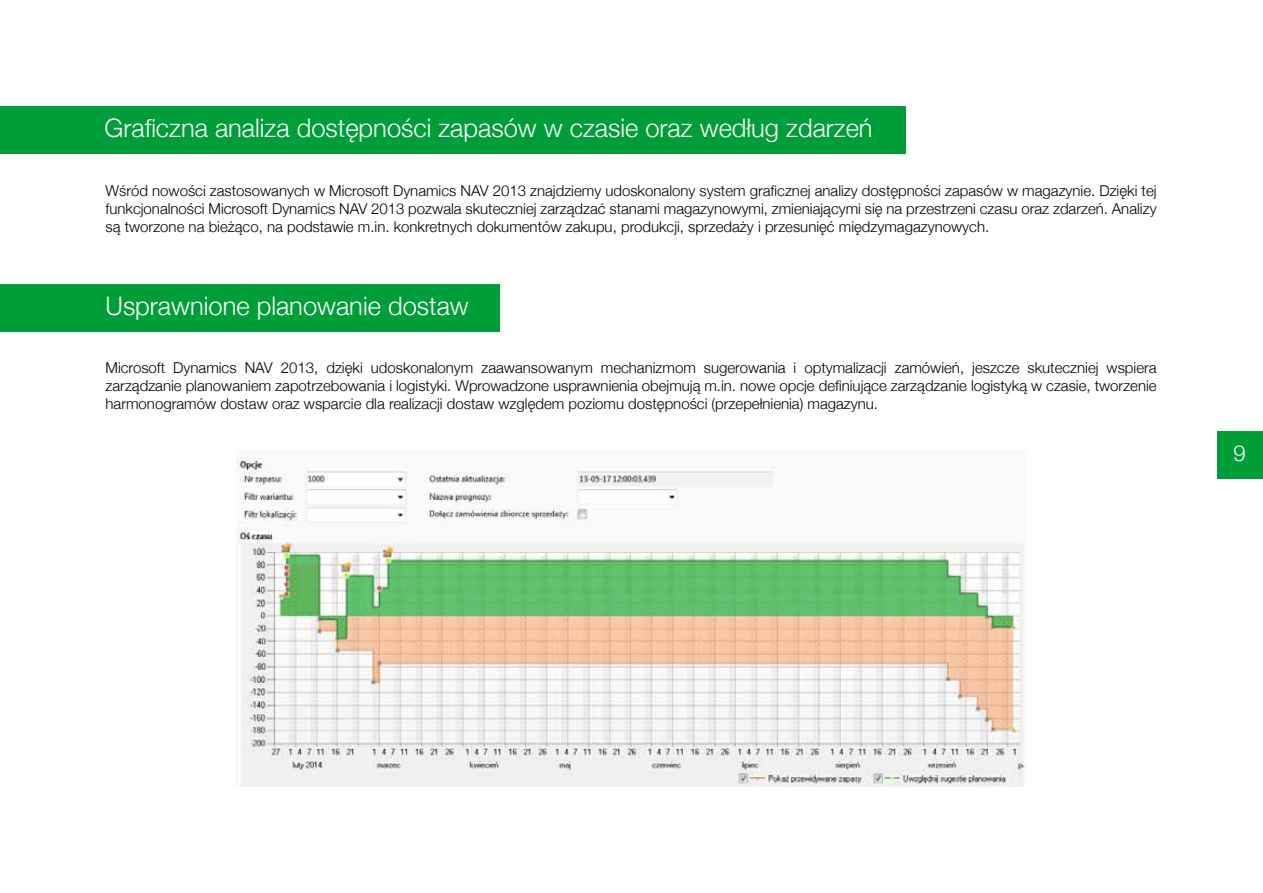
<style>
.page{position:relative;width:1263px;height:893px;background:#fff}
.page>*{position:absolute;margin:0;border:0;box-sizing:border-box;transform-origin:0 0}
.t1{font:300 25.5px "Helvetica Neue";color:#fff}
.t2{font:300 22.05px "Helvetica Neue";color:#fff}
.t3{font:300 15px/18px "Helvetica Neue";color:#000;text-align:justify}
</style>
<div class="page">
<div style="left:1218px;top:431px;width:45px;height:47px;background:#009e39"></div>
<div style="left:0;top:106px;width:906px;height:48px;background:#009e39"></div>
<div style="left:0;top:284px;width:500px;height:47px;background:#009e39"></div>
<img style="left:236px;top:456px;width:791px;height:330px">
<h1 class="t1" style="left:104px;top:108px;width:770px">Graficzna analiza dostępności zapasów w czasie oraz według zdarzeń</h1>
<p class="t3" style="left:106px;top:181px;width:1052px">Wśród nowości zastosowanych w Microsoft Dynamics NAV 2013 znajdziemy udoskonalony system graficznej analizy dostępności zapasów w magazynie. Dzięki tej funkcjonalności Microsoft Dynamics NAV 2013 pozwala skuteczniej zarządzać stanami magazynowymi, zmieniającymi się na przestrzeni czasu oraz zdarzeń. Analizy są tworzone na bieżąco, na podstawie m.in. konkretnych dokumentów zakupu, produkcji, sprzedaży i przesunięć międzymagazynowych.</p>
<h1 class="t1" style="left:106px;top:285px;width:365px">Usprawnione planowanie dostaw</h1>
<p class="t3" style="left:106px;top:358px;width:1053px">Microsoft Dynamics NAV 2013, dzięki udoskonalonym zaawansowanym mechanizmom sugerowania i optymalizacji zamówień, jeszcze skuteczniej wspiera zarządzanie planowaniem zapotrzebowania i logistyki. Wprowadzone usprawnienia obejmują m.in. nowe opcje definiujące zarządzanie logistyką w czasie, tworzenie harmonogramów dostaw oraz wsparcie dla realizacji dostaw względem poziomu dostępności (przepełnienia) magazynu.</p>
<h2 class="t2" style="left:1233px;top:435px;width:14px">9</h2>
</div>
